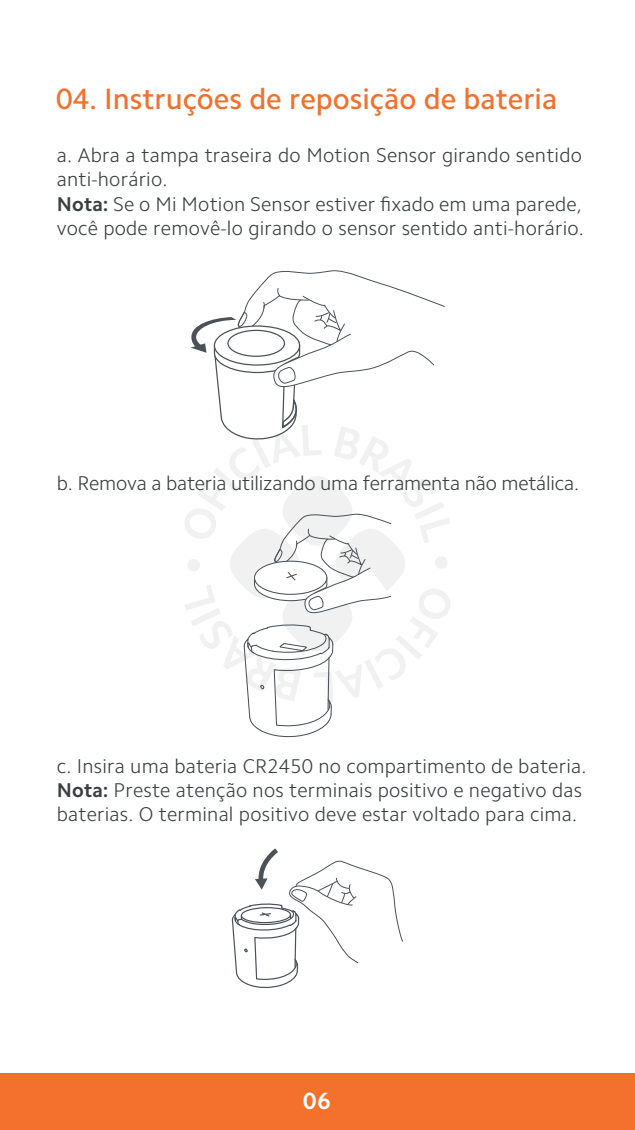
<style>
.page{position:relative;width:635px;height:1130px;background:#fff}
.page>*{position:absolute;margin:0;border:0;box-sizing:border-box;transform-origin:0 0}
.t1{font:500 29.6px "Camphor Pro";color:#f3712c}
.t2{font:700 23.6px "Camphor Pro";color:#fff}
.t3{font:300 20px/24px "Camphor Pro";letter-spacing:.01em;color:#3b3f41}
.t4{font:300 20px "Camphor Pro";letter-spacing:-.01em;color:#3b3f41}
.s1{font-weight:700}
</style>
<div class="page">
<div style="left:0;top:1073px;width:635px;height:56px;background:#f3712c"></div>
<svg style="left:185px;top:270px;width:265px;height:467px"></svg>
<svg style="left:231px;top:848px;width:172px;height:140px"></svg>
<h1 class="t1" style="left:56px;top:81px;width:503px">04. Instruções de reposição de bateria</h1>
<p class="t3" style="left:57px;top:144px;width:529px">a. Abra a tampa traseira do Motion Sensor girando sentido anti-horário.<br><span class="s1">Nota:</span> Se o Mi Motion Sensor estiver fixado em uma parede, você pode removê-lo girando o sensor sentido anti-horário.</p>
<p class="t4" style="left:57px;top:471px;width:524px">b. Remova a bateria utilizando uma ferramenta não metálica.</p>
<p class="t3" style="left:57px;top:754px;width:531px">c. Insira uma bateria CR2450 no compartimento de bateria.<br><span class="s1">Nota:</span> Preste atenção nos terminais positivo e negativo das baterias. O terminal positivo deve estar voltado para cima.</p>
<p class="t2" style="left:303px;top:1087px;width:29px">06</p>
</div>
